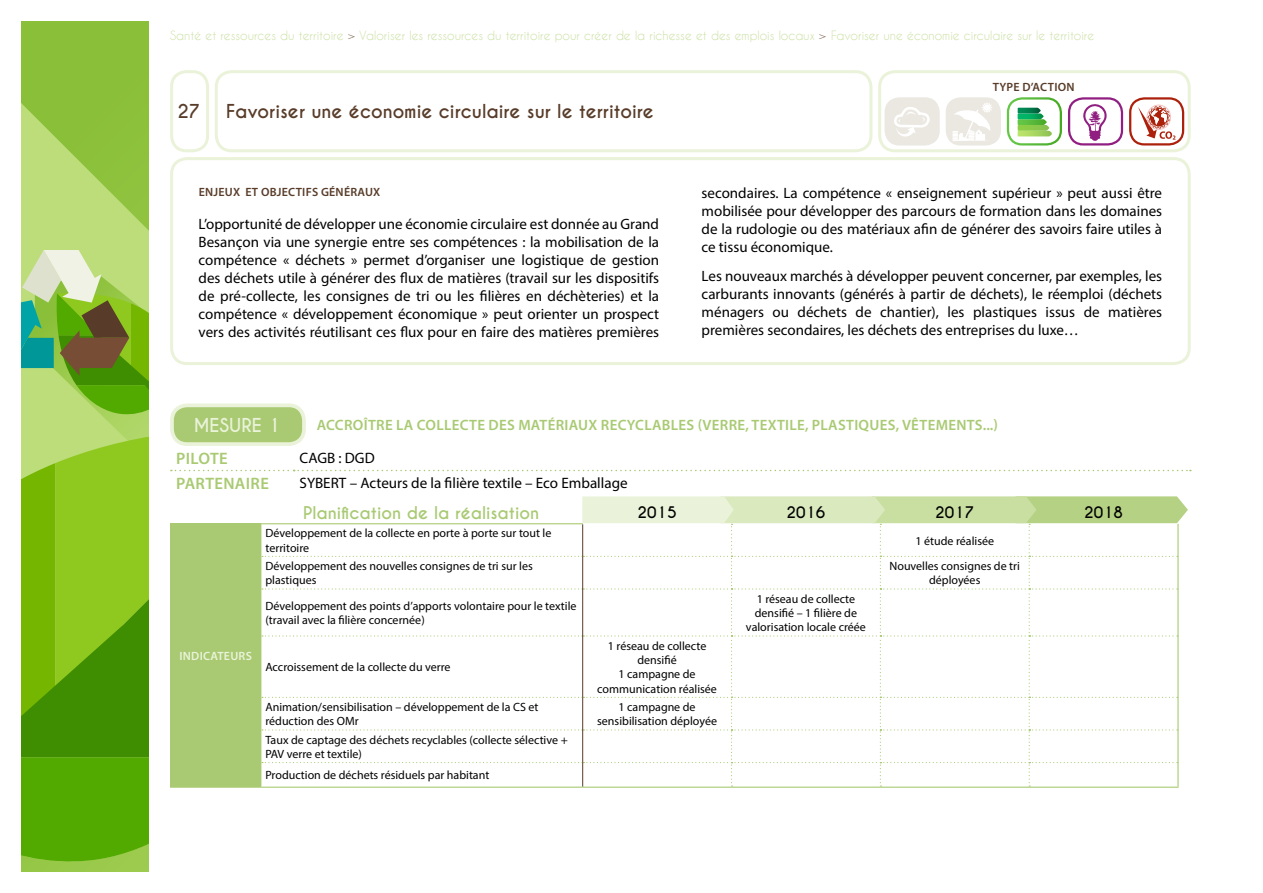
<style>
.page{position:relative;width:1263px;height:893px;background:#fff}
.page>*{position:absolute;margin:0;border:0;box-sizing:border-box;transform-origin:0 0}
.t1{font:700 18px "Caviar Dreams";color:#583c29}
.t2{font:700 18px "Caviar Dreams";color:#eaf3d9}
.t3{font:600 16.65px "Myriad Pro";letter-spacing:.02em;color:#a9ca73}
.t4{font:700 16.5px "Caviar Dreams";color:#a9ca73}
.t5{font:15.15px "Myriad Pro";color:#000}
.t6{font:15px/18px "Myriad Pro";color:#000;text-align:justify}
.t7{font:600 15px "Myriad Pro";letter-spacing:.02em;color:#a9ca73}
.t8{font:700 15px "Caviar Dreams";color:#000}
.t9{font:12px/14.4px "Myriad Pro";color:#000}
.t10{font:12px "Caviar Dreams";color:#c9dfa1}
.t11{font:600 12px "Myriad Pro";letter-spacing:.02em;color:#583c29}
.t12{font:600 12px "Myriad Pro";letter-spacing:.02em;color:#eaf3d9}
.s1{color:#836b58}
</style>
<div class="page">
<div style="left:215px;top:70px;width:657px;height:82px;border:3px solid #eaf3d9;border-radius:16px"></div>
<div style="left:170px;top:157px;width:1021px;height:208px;border:3px solid #eaf3d9;border-radius:16px"></div>
<div style="left:170px;top:70px;width:39px;height:82px;border:3px solid #eaf3d9;border-radius:15px"></div>
<div style="left:1068px;top:97px;width:55px;height:49px;border:2px solid #901f81;border-radius:14px"></div>
<svg style="left:1083px;top:104px;width:24px;height:37px"></svg>
<div style="left:1007px;top:97px;width:55px;height:49px;border:2px solid #fff;border-radius:14px"></div>
<svg style="left:1017px;top:108px;width:35px;height:28px"></svg>
<div style="left:1129px;top:97px;width:55px;height:49px;border:2px solid #ac210c;border-radius:14px"></div>
<div style="left:1147px;top:105px;width:24px;height:25px;border:1px solid #f5c4c1;border-radius:50%"></div>
<svg style="left:1138px;top:106px;width:37px;height:34px"></svg>
<div style="left:885px;top:98px;width:54px;height:47px;background:#ebe8e1;border-radius:14px"></div>
<div style="left:884px;top:97px;width:56px;height:49px;border:2px solid #ebe8e1;border-radius:14px"></div>
<svg style="left:895px;top:107px;width:36px;height:54px"></svg>
<div style="left:946px;top:98px;width:54px;height:47px;background:#ebe8e1;border-radius:14px"></div>
<div style="left:946px;top:97px;width:55px;height:49px;border:2px solid #ebe8e1;border-radius:14px"></div>
<svg style="left:952px;top:103px;width:40px;height:38px"></svg>
<div style="left:171px;top:524px;width:90px;height:263px;background:#a9ca73"></div>
<hr style="left:170px;top:787px;width:91px;height:1px;background:#a9ca73">
<hr style="left:170px;top:523px;width:91px;height:1px;background:#a9ca73">
<hr style="left:170px;top:524px;width:1px;height:32px;background:#a9ca73">
<hr style="left:170px;top:556px;width:1px;height:33px;background:#a9ca73">
<hr style="left:170px;top:589px;width:1px;height:47px;background:#a9ca73">
<hr style="left:170px;top:636px;width:1px;height:61px;background:#a9ca73">
<hr style="left:170px;top:697px;width:1px;height:33px;background:#a9ca73">
<hr style="left:170px;top:730px;width:1px;height:33px;background:#a9ca73">
<svg style="left:170px;top:763px;width:1px;height:24px"></svg>
<hr style="left:261px;top:787px;width:322px;height:1px;background:#a9ca73">
<hr style="left:583px;top:787px;width:148px;height:1px;background:#a9ca73">
<hr style="left:731px;top:787px;width:149px;height:1px;background:#a9ca73">
<hr style="left:880px;top:787px;width:149px;height:1px;background:#a9ca73">
<hr style="left:1029px;top:787px;width:149px;height:1px;background:#a9ca73">
<svg style="left:261px;top:496px;width:927px;height:291px"></svg>
<div style="left:172px;top:405px;width:132px;height:39px;background:#a9ca73;border-radius:15px"></div>
<div style="left:170px;top:403px;width:136px;height:43px;border:4px solid #eaf3d9;border-radius:15px"></div>
<svg style="left:171px;top:470px;width:1020px;height:1px"></svg>
<div style="left:878px;top:70px;width:313px;height:82px;border:3px solid #eaf3d9;border-radius:16px"></div>
<svg style="left:21px;top:21px;width:128px;height:851px;background:#81ba32"></svg>
<p class="t10" style="left:170px;top:28px;width:926px">Santé et ressources du territoire <span class="s1">&gt;</span> Valoriser les ressources du territoire pour créer de la richesse et des emplois locaux <span class="s1">&gt;</span> Favoriser une économie circulaire sur le territoire</p>
<p class="t1" style="left:177px;top:101px;width:24px">27</p>
<p class="t1" style="left:226px;top:101px;width:429px">Favoriser une économie circulaire sur le territoire</p>
<p class="t11" style="left:199px;top:184px;width:183px">ENJEUX ET OBJECTIFS GÉNÉRAUX</p>
<p class="t6" style="left:199px;top:214px;width:462px">L’opportunité de développer une économie circulaire est donnée au Grand Besançon via une synergie entre ses compétences : la mobilisation de la compétence « déchets » permet d’organiser une logistique de gestion des déchets utile à générer des flux de matières (travail sur les dispositifs de pré-collecte, les consignes de tri ou les filières en déchèteries) et la compétence « développement économique » peut orienter un prospect vers des activités réutilisant ces flux pour en faire des matières premières</p>
<p class="t11" style="left:993px;top:79px;width:83px">TYPE D’ACTION</p>
<p class="t6" style="left:702px;top:184px;width:462px">secondaires. La compétence « enseignement supérieur » peut aussi être mobilisée pour développer des parcours de formation dans les domaines de la rudologie ou des matériaux afin de générer des savoirs faire utiles à ce tissu économique.</p>
<p class="t6" style="left:702px;top:267px;width:462px">Les nouveaux marchés à développer peuvent concerner, par exemples, les carburants innovants (générés à partir de déchets), le réemploi (déchets ménagers ou déchets de chantier), les plastiques issus de matières premières secondaires, les déchets des entreprises du luxe…</p>
<p class="t2" style="left:194px;top:414px;width:88px">MESURE 1</p>
<p class="t7" style="left:317px;top:416px;width:683px">ACCROÎTRE LA COLLECTE DES MATÉRIAUX RECYCLABLES (VERRE, TEXTILE, PLASTIQUES, VÊTEMENTS...)</p>
<p class="t3" style="left:176px;top:448px;width:51px">PILOTE</p>
<p class="t5" style="left:300px;top:449px;width:77px">CAGB : DGD</p>
<p class="t3" style="left:176px;top:473px;width:92px">PARTENAIRE</p>
<p class="t5" style="left:300px;top:473px;width:329px">SYBERT – Acteurs de la filière textile – Eco Emballage</p>
<p class="t12" style="left:180px;top:648px;width:74px">INDICATEURS</p>
<p class="t4" style="left:303px;top:502px;width:237px">Planification de la réalisation</p>
<p class="t8" style="left:637px;top:504px;width:41px">2015</p>
<p class="t8" style="left:786px;top:504px;width:40px">2016</p>
<p class="t8" style="left:935px;top:504px;width:41px">2017</p>
<p class="t8" style="left:1084px;top:504px;width:40px">2018</p>
<p class="t9" style="left:265px;top:526px;width:287px">Développement de la collecte en porte à porte sur tout le territoire</p>
<p class="t9" style="left:915px;top:533px;width:80px">1 étude réalisée</p>
<p class="t9" style="left:265px;top:559px;width:269px">Développement des nouvelles consignes de tri sur les plastiques</p>
<p class="t9" style="left:889px;top:559px;width:132px;text-align:center">Nouvelles consignes de tri déployées</p>
<p class="t9" style="left:265px;top:598px;width:313px">Développement des points d’apports volontaire pour le textile (travail avec la filière concernée)</p>
<p class="t9" style="left:746px;top:591px;width:121px;text-align:center">1 réseau de collecte densifié – 1 filière de valorisation locale créée</p>
<p class="t9" style="left:265px;top:660px;width:187px">Accroissement de la collecte du verre</p>
<p class="t9" style="left:597px;top:638px;width:121px;text-align:center">1 réseau de collecte densifié<br>1 campagne de communication réalisée</p>
<p class="t9" style="left:265px;top:699px;width:275px">Animation/sensibilisation – développement de la CS et réduction des OMr</p>
<p class="t9" style="left:597px;top:699px;width:121px;text-align:center">1 campagne de sensibilisation déployée</p>
<p class="t9" style="left:265px;top:732px;width:304px">Taux de captage des déchets recyclables (collecte sélective +<br>PAV verre et textile)</p>
<p class="t9" style="left:265px;top:768px;width:225px">Production de déchets résiduels par habitant</p>
</div>
